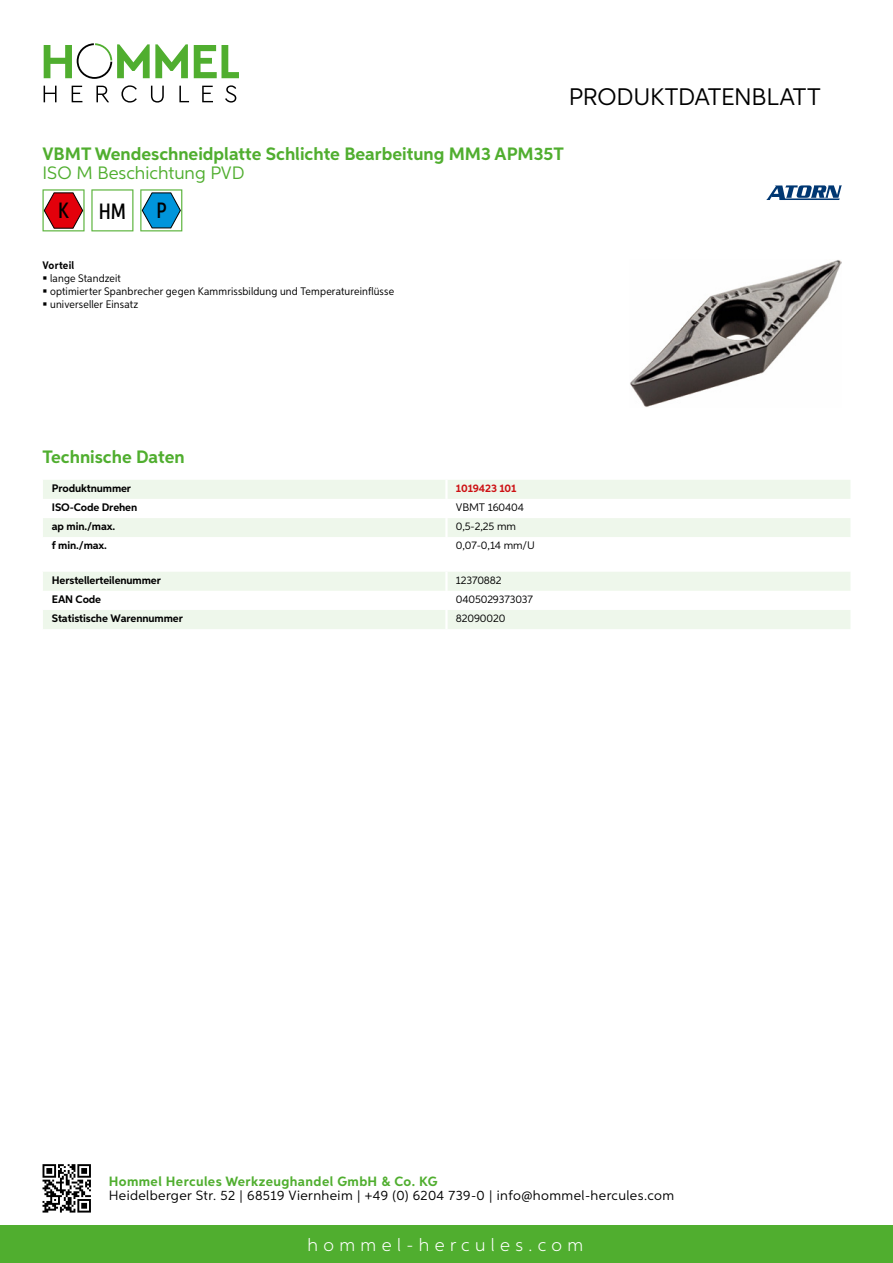
<style>
.page{position:relative;width:893px;height:1263px;background:#fff}
.page>*{position:absolute;margin:0;border:0;box-sizing:border-box;transform-origin:0 0}
.t1{font:24px "Aspira";letter-spacing:-.01em;color:#000}
.t2{font:500 22.2px "Aspira XX Nar";color:#000}
.t3{font:700 18px "Aspira";color:#50ae2f}
.t4{font:300 18px "Aspira";letter-spacing:.3em;color:#fff}
.t5{font:18px "Aspira";color:#50ae2f}
.t6{font:13.5px "Aspira";letter-spacing:.03em;color:#000}
.t7{font:700 13.5px "Aspira";letter-spacing:.03em;color:#50ae2f}
.t8{font:700 10.95px "Aspira";letter-spacing:-.01em;color:#000}
.t9{font:10.95px/12.8px "Aspira Nar";letter-spacing:.015em;color:#000}
.t10{font:10.95px "Aspira";letter-spacing:-.01em;color:#000}
.t11{font:700 10.95px "Aspira";letter-spacing:-.01em;color:#cd1013}
.t12{font:700 10.95px "Aspira Nar";letter-spacing:.015em;color:#000}
</style>
<div class="page">
<div style="left:0;top:1226px;width:893px;height:37px;background:#50ae2f"></div>
<svg style="left:43px;top:1164px;width:48px;height:48px"></svg>
<svg style="left:194px;top:45px;width:45px;height:33px"></svg>
<svg style="left:44px;top:43px;width:144px;height:36px"></svg>
<svg style="left:44px;top:86px;width:13px;height:16px"></svg>
<svg style="left:72px;top:86px;width:10px;height:16px"></svg>
<svg style="left:96px;top:86px;width:13px;height:16px"></svg>
<svg style="left:121px;top:85px;width:16px;height:18px"></svg>
<svg style="left:151px;top:86px;width:13px;height:17px"></svg>
<svg style="left:179px;top:86px;width:10px;height:16px"></svg>
<svg style="left:202px;top:86px;width:11px;height:16px"></svg>
<svg style="left:225px;top:85px;width:11px;height:18px"></svg>
<div style="left:43px;top:480px;width:807px;height:19px;background:#eef7eb"></div>
<div style="left:43px;top:518px;width:807px;height:19px;background:#eef7eb"></div>
<hr style="left:445px;top:480px;width:3px;height:19px;background:#fff">
<hr style="left:445px;top:518px;width:3px;height:19px;background:#fff">
<svg style="left:43px;top:572px;width:807px;height:57px"></svg>
<hr style="left:445px;top:610px;width:3px;height:19px;background:#fff">
<svg style="left:43px;top:189px;width:42px;height:42px"></svg>
<svg style="left:91px;top:189px;width:42px;height:42px"></svg>
<svg style="left:140px;top:189px;width:42px;height:42px"></svg>
<img style="left:630px;top:260px;width:212px;height:147px">
<svg style="left:766px;top:185px;width:76px;height:15px"></svg>
<h1 class="t1" style="left:569px;top:82px;width:253px">Produktdatenblatt</h1>
<h3 class="t3" style="left:43px;top:142px;width:523px">VBMT Wendeschneidplatte Schlichte Bearbeitung MM3 APM35T</h3>
<h3 class="t5" style="left:43px;top:162px;width:201px">ISO M Beschichtung PVD</h3>
<h2 class="t2" style="left:58px;top:197px;width:12px">K</h2>
<h2 class="t2" style="left:99px;top:197px;width:29px">HM</h2>
<h2 class="t2" style="left:156px;top:197px;width:12px">P</h2>
<p class="t12" style="left:43px;top:259px;width:33px">Vorteil</p>
<p class="t9" style="left:50px;top:272px;width:345px">lange Standzeit<br>optimierter Spanbrecher gegen Kammrissbildung und Temperatureinflüsse universeller Einsatz</p>
<h3 class="t3" style="left:43px;top:446px;width:144px">Technische Daten</h3>
<p class="t8" style="left:52px;top:481px;width:81px">Produktnummer</p>
<p class="t11" style="left:456px;top:481px;width:62px">1019423 101</p>
<p class="t8" style="left:52px;top:500px;width:87px">ISO-Code Drehen</p>
<p class="t10" style="left:456px;top:500px;width:70px">VBMT 160404</p>
<p class="t8" style="left:52px;top:519px;width:65px">ap min./max.</p>
<p class="t10" style="left:456px;top:519px;width:62px">0,5-2,25 mm</p>
<p class="t8" style="left:52px;top:539px;width:57px">f min./max.</p>
<p class="t10" style="left:456px;top:539px;width:79px">0,07-0,14 mm/U</p>
<p class="t8" style="left:52px;top:573px;width:111px">Herstellerteilenummer</p>
<p class="t10" style="left:456px;top:573px;width:47px">12370882</p>
<p class="t8" style="left:52px;top:592px;width:51px">EAN Code</p>
<p class="t10" style="left:456px;top:592px;width:79px">0405029373037</p>
<p class="t8" style="left:52px;top:611px;width:132px">Statistische Warennummer</p>
<p class="t10" style="left:456px;top:611px;width:51px">82090020</p>
<p class="t7" style="left:109px;top:1172px;width:330px">Hommel Hercules Werkzeughandel GmbH &amp; Co. KG</p>
<p class="t6" style="left:109px;top:1187px;width:567px">Heidelberger Str. 52 | 68519 Viernheim | +49 (0) 6204 739-0 | info@hommel-hercules.com</p>
<h3 class="t4" style="left:307px;top:1234px;width:277px">hommel-hercules.com</h3>
</div>
